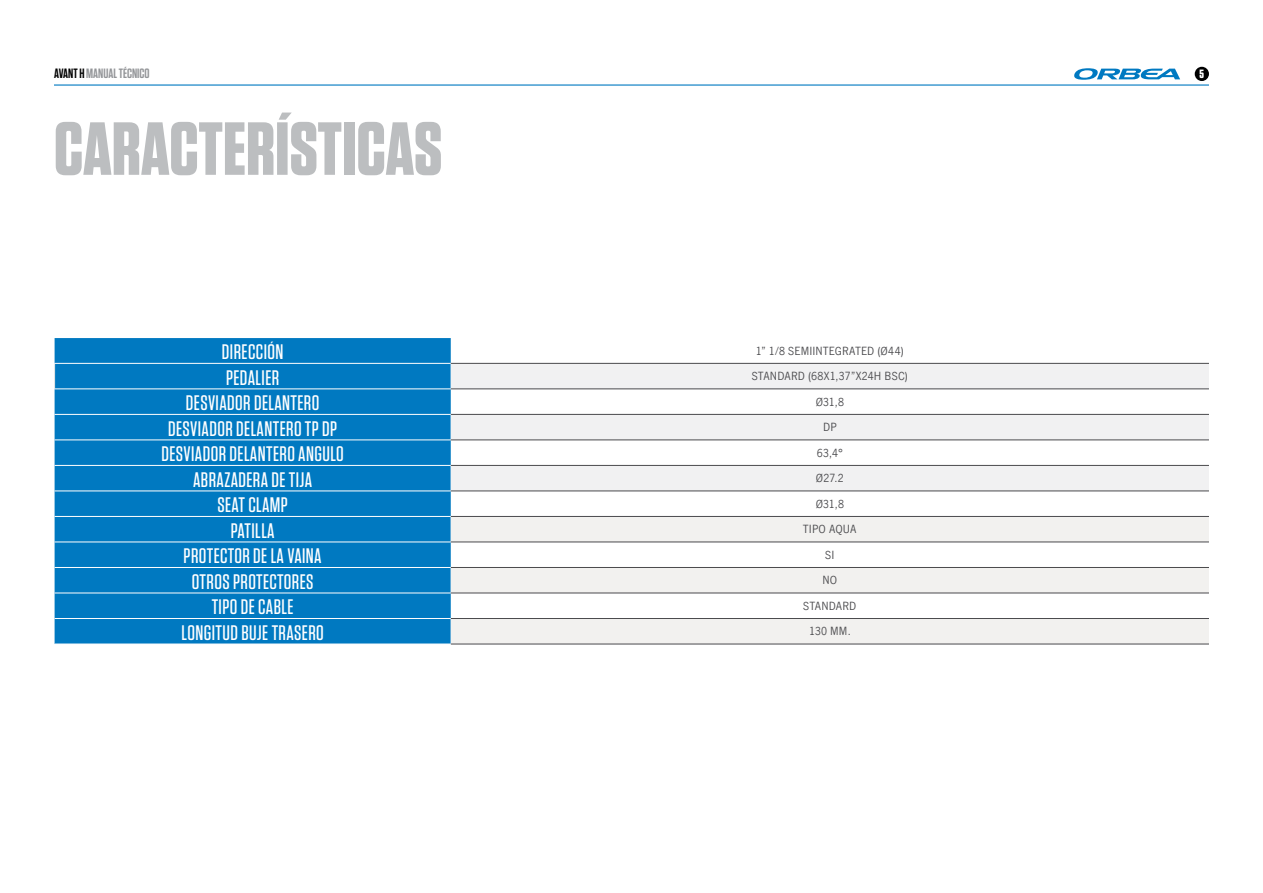
<style>
.page{position:relative;width:1263px;height:893px;background:#fff}
.page>*{position:absolute;margin:0;border:0;box-sizing:border-box;transform-origin:0 0}
.t1{font:700 75px "Tungsten";color:#bcbec0}
.t2{font:500 21px "Tungsten";letter-spacing:.02em;color:#fff}
.t3{font:600 13.5px "Tungsten";color:#939598}
.t4{font:12px "News Gothic Com";letter-spacing:.015em;color:#4a4a4d}
.t5{font:700 12px "Tungsten";color:#fff}
.s1{color:#000}
</style>
<div class="page">
<hr style="left:54px;top:84px;width:1155px;height:2px;background:#0079c1">
<svg style="left:1074px;top:68px;width:106px;height:12px"></svg>
<div style="left:1195px;top:67px;width:14px;height:14px;background:#000;border-radius:50%"></div>
<div style="left:55px;top:338px;width:396px;height:306px;background:#0079c1"></div>
<svg style="left:451px;top:364px;width:758px;height:127px;fill:#f1f1f2"></svg>
<svg style="left:451px;top:517px;width:758px;height:127px;fill:#f2f1ef"></svg>
<svg style="left:54px;top:364px;width:1px;height:24px"></svg>
<hr style="left:451px;top:363px;width:758px;height:1px;background:#4a4a4d">
<hr style="left:451px;top:388px;width:758px;height:1px;background:#4a4a4d">
<hr style="left:451px;top:414px;width:758px;height:1px;background:#4a4a4d">
<hr style="left:451px;top:439px;width:758px;height:1px;background:#4a4a4d">
<hr style="left:451px;top:465px;width:758px;height:1px;background:#4a4a4d">
<hr style="left:451px;top:491px;width:758px;height:1px;background:#4a4a4d">
<hr style="left:451px;top:516px;width:758px;height:1px;background:#4a4a4d">
<hr style="left:451px;top:542px;width:758px;height:1px;background:#4a4a4d">
<hr style="left:451px;top:567px;width:758px;height:1px;background:#4a4a4d">
<hr style="left:451px;top:593px;width:758px;height:1px;background:#4a4a4d">
<hr style="left:451px;top:618px;width:758px;height:1px;background:#4a4a4d">
<hr style="left:451px;top:644px;width:758px;height:1px;background:#4a4a4d">
<hr style="left:54px;top:363px;width:397px;height:1px;background:#fff">
<hr style="left:54px;top:388px;width:397px;height:1px;background:#fff">
<hr style="left:55px;top:414px;width:396px;height:1px;background:#fff">
<hr style="left:55px;top:439px;width:396px;height:1px;background:#fff">
<hr style="left:55px;top:465px;width:396px;height:1px;background:#fff">
<hr style="left:55px;top:491px;width:396px;height:1px;background:#fff">
<hr style="left:55px;top:516px;width:396px;height:1px;background:#fff">
<hr style="left:55px;top:542px;width:396px;height:1px;background:#fff">
<hr style="left:55px;top:567px;width:396px;height:1px;background:#fff">
<hr style="left:55px;top:593px;width:396px;height:1px;background:#fff">
<hr style="left:55px;top:618px;width:396px;height:1px;background:#fff">
<p class="t3" style="left:54px;top:67px;width:97px"><span class="s1">AVANT H</span> MANUAL TÉCNICO</p>
<p class="t5" style="left:1199px;top:67px;width:6px">5</p>
<h1 class="t1" style="left:54px;top:109px;width:390px">CARACTERÍSTICAS</h1>
<p class="t2" style="left:222px;top:341px;width:63px">DIRECCIÓN</p>
<p class="t4" style="left:756px;top:344px;width:149px">1” 1/8 SEMIINTEGRATED (Ø44)</p>
<p class="t2" style="left:226px;top:366px;width:55px">PEDALIER</p>
<p class="t4" style="left:752px;top:370px;width:157px">STANDARD (68X1,37”X24H BSC)</p>
<p class="t2" style="left:186px;top:392px;width:135px">DESVIADOR DELANTERO</p>
<p class="t4" style="left:816px;top:395px;width:30px">Ø31,8</p>
<p class="t2" style="left:168px;top:417px;width:171px">DESVIADOR DELANTERO TP DP</p>
<p class="t4" style="left:823px;top:421px;width:15px">DP</p>
<p class="t2" style="left:161px;top:443px;width:184px">DESVIADOR DELANTERO ANGULO</p>
<p class="t4" style="left:817px;top:446px;width:28px">63,4°</p>
<p class="t2" style="left:193px;top:468px;width:121px">ABRAZADERA DE TIJA</p>
<p class="t4" style="left:816px;top:472px;width:29px">Ø27.2</p>
<p class="t2" style="left:217px;top:494px;width:72px">SEAT CLAMP</p>
<p class="t4" style="left:816px;top:497px;width:30px">Ø31,8</p>
<p class="t2" style="left:231px;top:519px;width:45px">PATILLA</p>
<p class="t4" style="left:803px;top:523px;width:55px">TIPO AQUA</p>
<p class="t2" style="left:184px;top:545px;width:140px">PROTECTOR DE LA VAINA</p>
<p class="t4" style="left:825px;top:548px;width:11px">SI</p>
<p class="t2" style="left:192px;top:570px;width:123px">OTROS PROTECTORES</p>
<p class="t4" style="left:822px;top:574px;width:16px">NO</p>
<p class="t2" style="left:212px;top:596px;width:83px">TIPO DE CABLE</p>
<p class="t4" style="left:803px;top:599px;width:55px">STANDARD</p>
<p class="t2" style="left:182px;top:621px;width:144px">LONGITUD BUJE TRASERO</p>
<p class="t4" style="left:809px;top:625px;width:43px">130 MM.</p>
</div>
